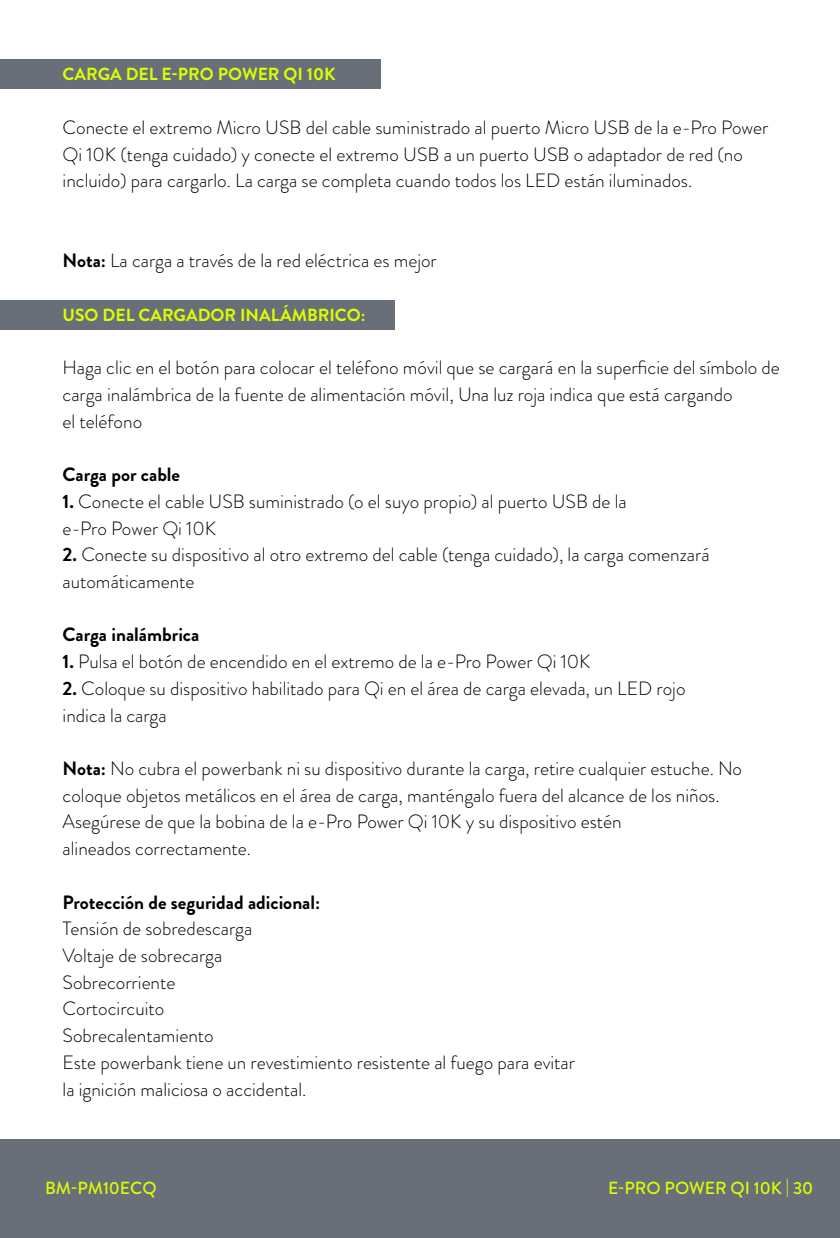
<style>
.page{position:relative;width:840px;height:1238px;background:#fff}
.page>*{position:absolute;margin:0;border:0;box-sizing:border-box;transform-origin:0 0}
.t1{font:300 19.25px/26.8px "Brandon Grotesque";color:#000}
.t2{font:700 19.25px "Brandon Grotesque";color:#000}
.t3{font:700 17.5px "Brandon Grotesque";color:#dbff01}
.t4{font:500 17.5px "Brandon Grotesque";color:#dbff01}
.s1{font-weight:700}
</style>
<div class="page">
<div style="left:0;top:300px;width:395px;height:30px;background:#696f79"></div>
<div style="left:0;top:59px;width:381px;height:30px;background:#696f79"></div>
<div style="left:0;top:1139px;width:840px;height:98px;background:#696f79"></div>
<p class="t3" style="left:63px;top:62px;width:274px">CARGA DEL E-PRO POWER QI 10K</p>
<p class="t1" style="left:63px;top:114px;width:707px">Conecte el extremo Micro USB del cable suministrado al puerto Micro USB de la e-Pro Power<br>Qi 10K (tenga cuidado) y conecte el extremo USB a un puerto USB o adaptador de red (no incluido) para cargarlo. La carga se completa cuando todos los LED están iluminados.</p>
<p class="t1" style="left:63px;top:247px;width:376px"><span class="s1">Nota:</span> La carga a través de la red eléctrica es mejor</p>
<p class="t3" style="left:63px;top:302px;width:304px">USO DEL CARGADOR INALÁMBRICO:</p>
<p class="t1" style="left:63px;top:354px;width:719px">Haga clic en el botón para colocar el teléfono móvil que se cargará en la superficie del símbolo de carga inalámbrica de la fuente de alimentación móvil, Una luz roja indica que está cargando<br>el teléfono</p>
<p class="t2" style="left:63px;top:461px;width:119px">Carga por cable</p>
<p class="t1" style="left:63px;top:488px;width:566px"><span class="s1">1.</span> Conecte el cable USB suministrado (o el suyo propio) al puerto USB de la e-Pro Power Qi 10K</p>
<p class="t1" style="left:63px;top:541px;width:649px"><span class="s1">2.</span> Conecte su dispositivo al otro extremo del cable (tenga cuidado), la carga comenzará automáticamente</p>
<p class="t2" style="left:63px;top:621px;width:138px">Carga inalámbrica</p>
<p class="t1" style="left:63px;top:648px;width:530px"><span class="s1">1.</span> Pulsa el botón de encendido en el extremo de la e-Pro Power Qi 10K</p>
<p class="t1" style="left:63px;top:675px;width:625px"><span class="s1">2.</span> Coloque su dispositivo habilitado para Qi en el área de carga elevada, un LED rojo indica la carga</p>
<p class="t1" style="left:63px;top:755px;width:681px"><span class="s1">Nota:</span> No cubra el powerbank ni su dispositivo durante la carga, retire cualquier estuche. No coloque objetos metálicos en el área de carga, manténgalo fuera del alcance de los niños.<br>Asegúrese de que la bobina de la e-Pro Power Qi 10K y su dispositivo estén<br>alineados correctamente.</p>
<p class="t2" style="left:63px;top:888px;width:259px">Protección de seguridad adicional:</p>
<p class="t1" style="left:63px;top:915px;width:514px">Tensión de sobredescarga<br>Voltaje de sobrecarga<br>Sobrecorriente<br>Cortocircuito<br>Sobrecalentamiento<br>Este powerbank tiene un revestimiento resistente al fuego para evitar la ignición maliciosa o accidental.</p>
<p class="t4" style="left:45px;top:1175px;width:113px">BM-PM10ECQ</p>
<p class="t4" style="left:608px;top:1175px;width:207px">E-PRO POWER QI 10K | 30</p>
</div>
